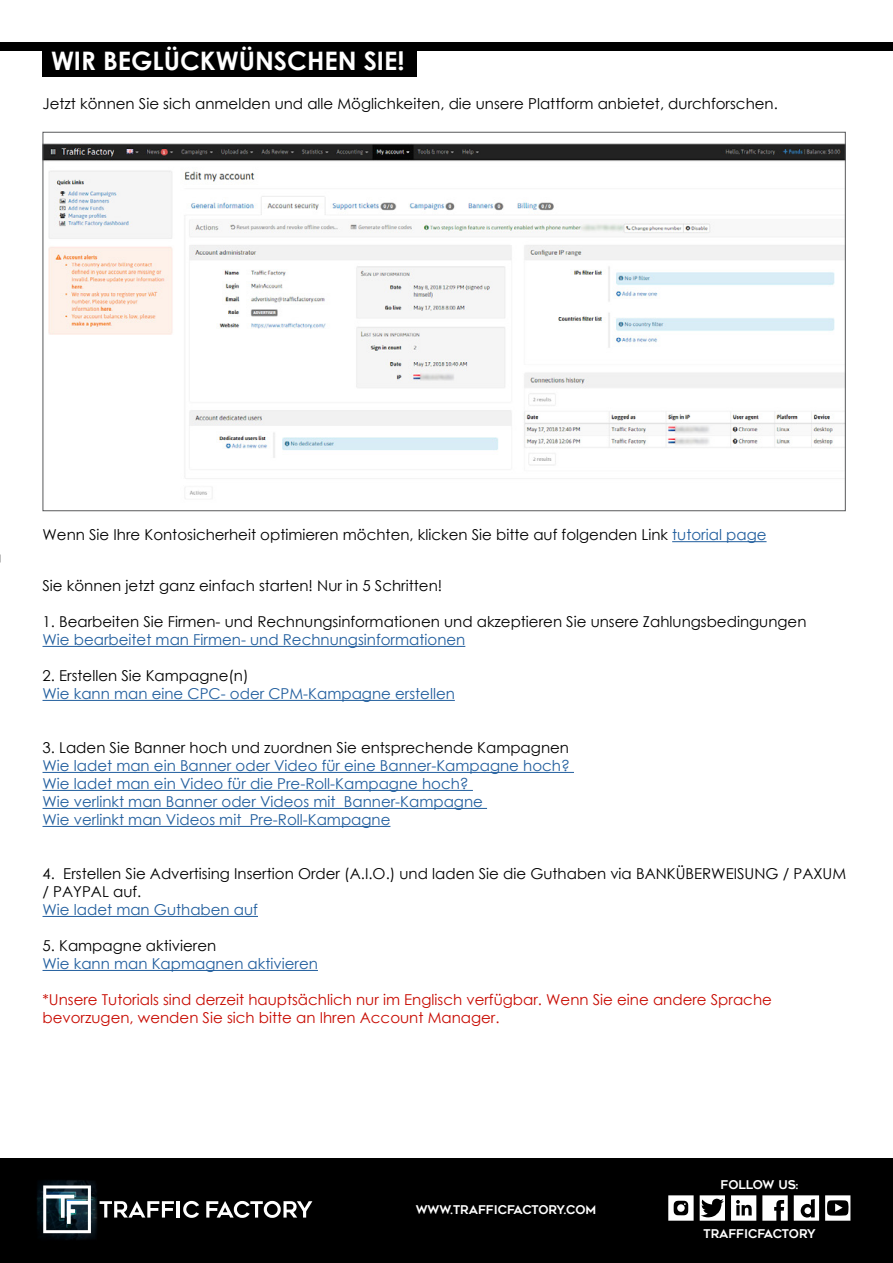
<style>
.page{position:relative;width:893px;height:1263px;background:#fff}
.page>*{position:absolute;margin:0;border:0;box-sizing:border-box;transform-origin:0 0}
.t1{font:700 25.5px "Century Gothic";color:#fff}
.t2{font:15px/18px "Century Gothic";color:#000}
.t3{font:15px/18px "Century Gothic";color:#215e9e}
.t4{font:15px/18px "Century Gothic";color:#c80a00}
.t5{font:12px "Geometos";color:#fff}
.s1{color:#215e9e}
</style>
<div class="page">
<div style="left:0;top:43px;width:893px;height:8px;background:#000"></div>
<div style="left:43px;top:43px;width:374px;height:34px;background:#000"></div>
<hr style="left:672px;top:541px;width:94px;height:1px;background:#215e9e">
<img style="left:45px;top:143px;width:799px;height:356px">
<hr style="left:43px;top:646px;width:422px;height:1px;background:#215e9e">
<hr style="left:43px;top:700px;width:412px;height:1px;background:#215e9e">
<hr style="left:43px;top:772px;width:531px;height:1px;background:#215e9e">
<hr style="left:43px;top:790px;width:430px;height:1px;background:#215e9e">
<hr style="left:43px;top:808px;width:444px;height:1px;background:#215e9e">
<hr style="left:43px;top:826px;width:347px;height:1px;background:#215e9e">
<hr style="left:43px;top:916px;width:215px;height:1px;background:#215e9e">
<hr style="left:43px;top:970px;width:275px;height:1px;background:#215e9e">
<div style="left:0;top:1158px;width:893px;height:105px;background:#000"></div>
<img style="left:37px;top:1180px;width:63px;height:60px">
<svg style="left:100px;top:1201px;width:74px;height:16px"></svg>
<hr style="left:177px;top:1201px;width:3px;height:16px;background:#fff">
<svg style="left:183px;top:1201px;width:16px;height:17px"></svg>
<svg style="left:206px;top:1201px;width:106px;height:17px"></svg>
<svg style="left:43px;top:1185px;width:48px;height:48px"></svg>
<svg style="left:700px;top:1195px;width:25px;height:26px"></svg>
<svg style="left:825px;top:1195px;width:25px;height:26px"></svg>
<svg style="left:731px;top:1195px;width:25px;height:26px"></svg>
<svg style="left:794px;top:1195px;width:25px;height:26px"></svg>
<svg style="left:668px;top:1195px;width:26px;height:26px"></svg>
<svg style="left:762px;top:1195px;width:26px;height:26px"></svg>
<h1 class="t1" style="left:51px;top:41px;width:355px">WIR BEGLÜCKWÜNSCHEN SIE!</h1>
<p class="t2" style="left:43px;top:94px;width:737px">Jetzt können Sie sich anmelden und alle Möglichkeiten, die unsere Plattform anbietet, durchforschen.</p>
<p class="t2" style="left:43px;top:526px;width:725px">Wenn Sie Ihre Kontosicherheit optimieren möchten, klicken Sie bitte auf folgenden Link <span class="s1">tutorial page</span></p>
<p class="t2" style="left:43px;top:576px;width:401px">Sie können jetzt ganz einfach starten! Nur in 5 Schritten!</p>
<p class="t2" style="left:43px;top:612px;width:765px">1. Bearbeiten Sie Firmen- und Rechnungsinformationen und akzeptieren Sie unsere Zahlungsbedingungen</p>
<p class="t3" style="left:43px;top:630px;width:424px">Wie bearbeitet man Firmen- und Rechnungsinformationen</p>
<p class="t2" style="left:43px;top:666px;width:208px">2. Erstellen Sie Kampagne(n)</p>
<p class="t3" style="left:43px;top:684px;width:414px">Wie kann man eine CPC- oder CPM-Kampagne erstellen</p>
<p class="t2" style="left:43px;top:738px;width:528px">3. Laden Sie Banner hoch und zuordnen Sie entsprechende Kampagnen</p>
<p class="t3" style="left:43px;top:756px;width:529px">Wie ladet man ein Banner oder Video für eine Banner-Kampagne hoch?<br>Wie ladet man ein Video für die Pre-Roll-Kampagne hoch?<br>Wie verlinkt man Banner oder Videos mit Banner-Kampagne<br>Wie verlinkt man Videos mit Pre-Roll-Kampagne</p>
<p class="t2" style="left:43px;top:864px;width:805px">4. Erstellen Sie Advertising Insertion Order (A.I.O.) und laden Sie die Guthaben via BANKÜBERWEISUNG / PAXUM / PAYPAL auf.</p>
<p class="t3" style="left:43px;top:900px;width:217px">Wie ladet man Guthaben auf</p>
<p class="t2" style="left:43px;top:936px;width:175px">5. Kampagne aktivieren</p>
<p class="t3" style="left:43px;top:954px;width:277px">Wie kann man Kapmagnen aktivieren</p>
<p class="t4" style="left:43px;top:990px;width:731px">*Unsere Tutorials sind derzeit hauptsächlich nur im Englisch verfügbar. Wenn Sie eine andere Sprache bevorzugen, wenden Sie sich bitte an Ihren Account Manager.</p>
<p class="t5" style="left:416px;top:1203px;width:182px">WWW.TRAFFICFACTORY.COM</p>
<p class="t5" style="left:721px;top:1178px;width:79px">FOLLOW US:</p>
<p class="t5" style="left:703px;top:1226px;width:114px">TRAFFICFACTORY</p>
</div>
